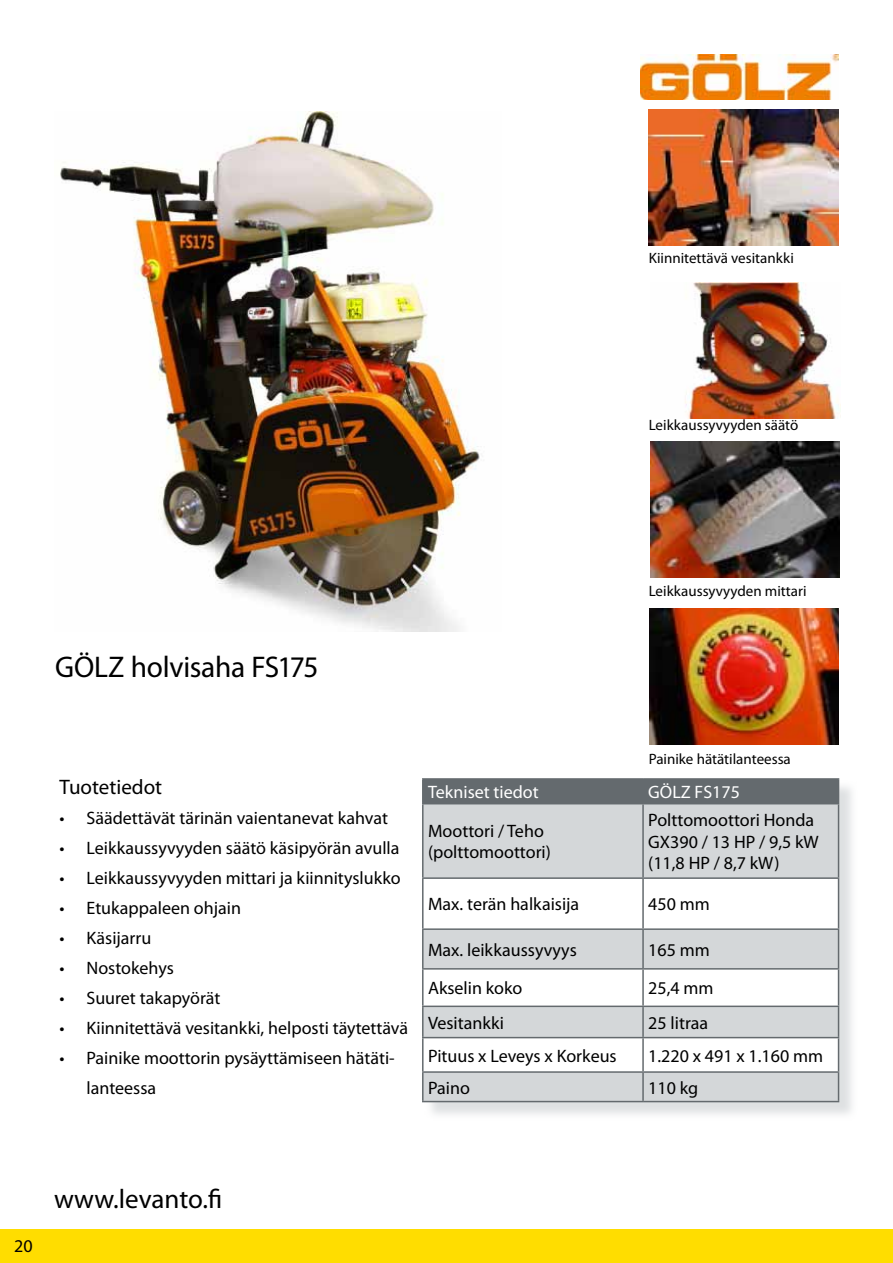
<style>
.page{position:relative;width:893px;height:1263px;background:#fff}
.page>*{position:absolute;margin:0;border:0;box-sizing:border-box;transform-origin:0 0}
.t1{font:30px "Myriad Pro";letter-spacing:-.01em;color:#000}
.t2{font:27px "Myriad Pro";color:#000}
.t3{font:21px "Myriad Pro";color:#000}
.t4{font:18px/21.6px "Myriad Pro";color:#000}
.t5{font:18px "Myriad Pro";color:#fff}
.t6{font:15px "Myriad Pro";color:#000}
</style>
<div class="page">
<div style="left:0;top:1229px;width:893px;height:34px;background:#fd0"></div>
<img style="left:640px;top:54px;width:199px;height:46px">
<div style="left:424px;top:780px;width:434px;height:341px;background:#d4d7d9;opacity:.75"></div>
<div style="left:424px;top:804px;width:414px;height:297px;background:#d4d7d9"></div>
<svg style="left:424px;top:879px;width:414px;height:192px"></svg>
<hr style="left:422px;top:778px;width:221px;height:2px;background:#646a6e">
<hr style="left:422px;top:780px;width:2px;height:23px;background:#646a6e">
<hr style="left:643px;top:778px;width:196px;height:2px;background:#646a6e">
<hr style="left:422px;top:879px;width:2px;height:49px;background:#646a6e">
<hr style="left:642px;top:879px;width:2px;height:49px;background:#646a6e">
<hr style="left:838px;top:879px;width:1px;height:49px;background:#646a6e">
<hr style="left:422px;top:969px;width:2px;height:36px;background:#646a6e">
<hr style="left:642px;top:969px;width:2px;height:36px;background:#646a6e">
<hr style="left:838px;top:969px;width:1px;height:36px;background:#646a6e">
<hr style="left:422px;top:1005px;width:221px;height:2px;background:#646a6e">
<hr style="left:422px;top:1007px;width:2px;height:30px;background:#646a6e">
<hr style="left:643px;top:1005px;width:196px;height:2px;background:#646a6e">
<hr style="left:642px;top:1007px;width:2px;height:30px;background:#646a6e">
<hr style="left:838px;top:1007px;width:1px;height:30px;background:#646a6e">
<hr style="left:422px;top:1037px;width:221px;height:1px;background:#646a6e">
<hr style="left:422px;top:1038px;width:2px;height:33px;background:#646a6e">
<hr style="left:643px;top:1037px;width:196px;height:1px;background:#646a6e">
<hr style="left:642px;top:1038px;width:2px;height:33px;background:#646a6e">
<hr style="left:838px;top:1038px;width:1px;height:33px;background:#646a6e">
<hr style="left:422px;top:1071px;width:221px;height:2px;background:#646a6e">
<hr style="left:422px;top:1073px;width:2px;height:28px;background:#646a6e">
<hr style="left:643px;top:1071px;width:196px;height:2px;background:#646a6e">
<hr style="left:422px;top:1101px;width:221px;height:1px;background:#646a6e">
<hr style="left:643px;top:1101px;width:196px;height:1px;background:#646a6e">
<div style="left:424px;top:779px;width:415px;height:24px;background:#646a6e"></div>
<hr style="left:642px;top:1073px;width:2px;height:28px;background:#646a6e">
<svg style="left:838px;top:1073px;width:1px;height:28px"></svg>
<hr style="left:422px;top:928px;width:221px;height:2px;background:#646a6e">
<hr style="left:422px;top:930px;width:2px;height:38px;background:#646a6e">
<hr style="left:422px;top:968px;width:221px;height:1px;background:#646a6e">
<hr style="left:643px;top:928px;width:196px;height:2px;background:#646a6e">
<hr style="left:642px;top:930px;width:2px;height:38px;background:#646a6e">
<hr style="left:838px;top:930px;width:1px;height:38px;background:#646a6e">
<hr style="left:643px;top:968px;width:196px;height:1px;background:#646a6e">
<hr style="left:422px;top:803px;width:221px;height:1px;background:#646a6e">
<hr style="left:422px;top:804px;width:2px;height:73px;background:#646a6e">
<hr style="left:422px;top:877px;width:221px;height:2px;background:#646a6e">
<hr style="left:643px;top:803px;width:196px;height:1px;background:#646a6e">
<hr style="left:642px;top:804px;width:2px;height:73px;background:#646a6e">
<hr style="left:838px;top:804px;width:1px;height:73px;background:#646a6e">
<hr style="left:643px;top:877px;width:196px;height:2px;background:#646a6e">
<img style="left:649px;top:110px;width:190px;height:136px">
<img style="left:650px;top:442px;width:190px;height:135px">
<img style="left:650px;top:608px;width:189px;height:137px">
<img style="left:685px;top:282px;width:154px;height:136px">
<img style="left:60px;top:111px;width:420px;height:520px">
<p class="t6" style="left:649px;top:249px;width:147px">Kiinnitettävä vesitankki</p>
<p class="t6" style="left:649px;top:415px;width:151px">Leikkaussyvyyden säätö</p>
<h1 class="t1" style="left:55px;top:649px;width:265px">GÖLZ holvisaha FS175</h1>
<p class="t6" style="left:649px;top:582px;width:159px">Leikkaussyvyyden mittari</p>
<p class="t3" style="left:60px;top:774px;width:104px">Tuotetiedot</p>
<p class="t4" style="left:60px;top:807px;width:330px">• Säädettävät tärinän vaientanevat kahvat</p>
<p class="t4" style="left:60px;top:837px;width:341px">• Leikkaussyvyyden säätö käsipyörän avulla</p>
<p class="t4" style="left:60px;top:867px;width:343px">• Leikkaussyvyyden mittari ja kiinnityslukko</p>
<p class="t4" style="left:60px;top:897px;width:183px">• Etukappaleen ohjain</p>
<p class="t4" style="left:60px;top:927px;width:93px">• Käsijarru</p>
<p class="t4" style="left:60px;top:957px;width:116px">• Nostokehys</p>
<p class="t4" style="left:60px;top:987px;width:162px">• Suuret takapyörät</p>
<p class="t4" style="left:60px;top:1017px;width:350px">• Kiinnitettävä vesitankki, helposti täytettävä</p>
<p class="t4" style="left:87px;top:1043px;width:310px;line-height:30px;text-indent:-27px">• Painike moottorin pysäyttämiseen hätäti&shy;lanteessa</p>
<p class="t6" style="left:649px;top:750px;width:144px">Painike hätätilanteessa</p>
<p class="t5" style="left:428px;top:781px;width:112px">Tekniset tiedot</p>
<p class="t5" style="left:648px;top:781px;width:93px">GÖLZ FS175</p>
<p class="t4" style="left:428px;top:820px;width:124px">Moottori / Teho (polttomoottori)</p>
<p class="t4" style="left:648px;top:809px;width:172px">Polttomoottori Honda<br>GX390 / 13 HP / 9,5 kW (11,8 HP / 8,7 kW)</p>
<p class="t4" style="left:428px;top:893px;width:153px">Max. terän halkaisija</p>
<p class="t4" style="left:648px;top:893px;width:63px">450 mm</p>
<p class="t4" style="left:428px;top:939px;width:150px">Max. leikkaussyvyys</p>
<p class="t4" style="left:648px;top:939px;width:63px">165 mm</p>
<p class="t4" style="left:428px;top:977px;width:96px">Akselin koko</p>
<p class="t4" style="left:648px;top:977px;width:67px">25,4 mm</p>
<p class="t4" style="left:428px;top:1011px;width:78px">Vesitankki</p>
<p class="t4" style="left:648px;top:1011px;width:61px">25 litraa</p>
<p class="t4" style="left:428px;top:1044px;width:190px">Pituus x Leveys x Korkeus</p>
<p class="t4" style="left:648px;top:1044px;width:176px">1.220 x 491 x 1.160 mm</p>
<p class="t4" style="left:428px;top:1076px;width:43px">Paino</p>
<p class="t4" style="left:648px;top:1076px;width:52px">110 kg</p>
<p class="t4" style="left:14px;top:1234px;width:20px">20</p>
<h2 class="t2" style="left:54px;top:1182px;width:170px">www.levanto.fi</h2>
</div>
